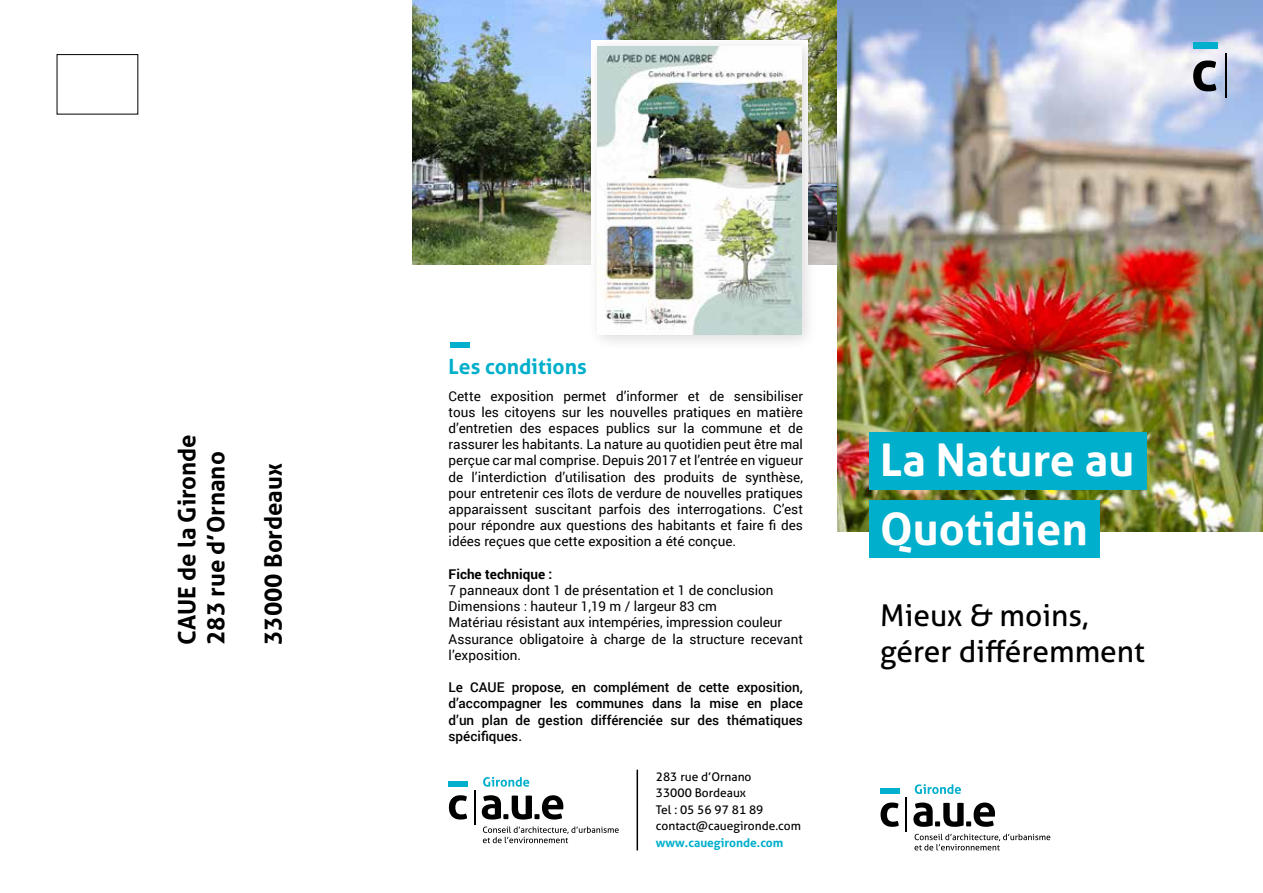
<style>
.page{position:relative;width:1263px;height:893px;background:#fff}
.page>*{position:absolute;margin:0;border:0;box-sizing:border-box;transform-origin:0 0}
.t1{font:700 45px "Aller";color:#fff}
.t2{font:30px/36px "Aller";color:#000}
.t3{font:700 24px/28.8px "Aller";color:#000}
.t4{font:700 21px "Aller";color:#00afcb}
.t5{font:13.5px/16.2px "Roboto";color:#000;text-align:justify}
.t6{font:500 13.5px/16.2px "Roboto";color:#000;text-align:justify}
.t7{font:700 13.5px "Roboto";color:#000}
.t8{font:12px/16.5px "Aller";color:#000}
.t9{font:700 12px "Aller";color:#00afcb}
</style>
<div class="page">
<img style="left:412px;top:0;width:425px;height:264px">
<div style="left:57px;top:54px;width:81px;height:60px;border:1px solid #000"></div>
<img style="left:838px;top:0;width:425px;height:531px">
<hr style="left:906px;top:797px;width:1px;height:35px;background:#000">
<svg style="left:880px;top:802px;width:19px;height:25px"></svg>
<svg style="left:913px;top:802px;width:82px;height:25px"></svg>
<div style="left:880px;top:788px;width:20px;height:5px;background:#00afcb"></div>
<svg style="left:914px;top:834px;width:136px;height:16px"></svg>
<svg style="left:915px;top:784px;width:46px;height:10px"></svg>
<hr style="left:1225px;top:54px;width:2px;height:44px;background:#000">
<svg style="left:1193px;top:61px;width:23px;height:30px"></svg>
<div style="left:1193px;top:43px;width:25px;height:6px;background:#00afcb"></div>
<div style="left:870px;top:500px;width:230px;height:58px;background:#00afcb"></div>
<div style="left:450px;top:342px;width:20px;height:6px;background:#00afcb"></div>
<hr style="left:636px;top:770px;width:2px;height:80px;background:#000">
<hr style="left:474px;top:790px;width:1px;height:35px;background:#000">
<svg style="left:449px;top:795px;width:18px;height:24px"></svg>
<svg style="left:482px;top:795px;width:81px;height:24px"></svg>
<div style="left:449px;top:781px;width:19px;height:5px;background:#00afcb"></div>
<svg style="left:483px;top:826px;width:136px;height:17px"></svg>
<svg style="left:483px;top:777px;width:46px;height:10px"></svg>
<div style="left:586px;top:35px;width:232px;height:317px;background:#000;opacity:.15"></div>
<img style="left:598px;top:47px;width:203px;height:287px">
<div style="left:870px;top:432px;width:277px;height:58px;background:#00afcb"></div>
<h3 class="t3" style="left:172px;top:645px;width:213px;rotate:-90deg">CAUE de la Gironde<br>283 rue d’Ornano</h3>
<h3 class="t3" style="left:259px;top:645px;width:183px;rotate:-90deg">33000 Bordeaux</h3>
<h3 class="t4" style="left:449px;top:353px;width:140px">Les conditions</h3>
<p class="t5" style="left:449px;top:387px;width:356px">Cette exposition permet d’informer et de sensibiliser tous les citoyens sur les nouvelles pratiques en matière d’entretien des espaces publics sur la commune et de rassurer les habitants. La nature au quotidien peut être mal perçue car mal comprise. Depuis 2017 et l’entrée en vigueur de l’interdiction d’utilisation des produits de synthèse, pour entretenir ces îlots de verdure de nouvelles pratiques apparaissent suscitant parfois des interrogations. C’est pour répondre aux questions des habitants et faire fi des idées reçues que cette exposition a été conçue.</p>
<p class="t7" style="left:449px;top:564px;width:105px">Fiche technique :</p>
<p class="t5" style="left:449px;top:582px;width:356px;text-align:left">7 panneaux dont 1 de présentation et 1 de conclusion Dimensions : hauteur 1,19 m / largeur 83 cm<br>Matériau résistant aux intempéries, impression couleur Assurance obligatoire à charge de la structure recevant l’exposition.</p>
<p class="t6" style="left:449px;top:679px;width:356px">Le CAUE propose, en complément de cette exposition, d’accompagner les communes dans la mise en place d’un plan de gestion différenciée sur des thématiques spécifiques.</p>
<p class="t8" style="left:656px;top:768px;width:147px">283 rue d’Ornano<br>33000 Bordeaux<br>Tel : 05 56 97 81 89 contact@cauegironde.com</p>
<p class="t9" style="left:656px;top:835px;width:129px">www.cauegironde.com</p>
<h1 class="t1" style="left:880px;top:432px;width:255px">La Nature au</h1>
<h1 class="t1" style="left:880px;top:501px;width:209px">Quotidien</h1>
<h2 class="t2" style="left:880px;top:597px;width:266px">Mieux &amp; moins, gérer différemment</h2>
</div>
